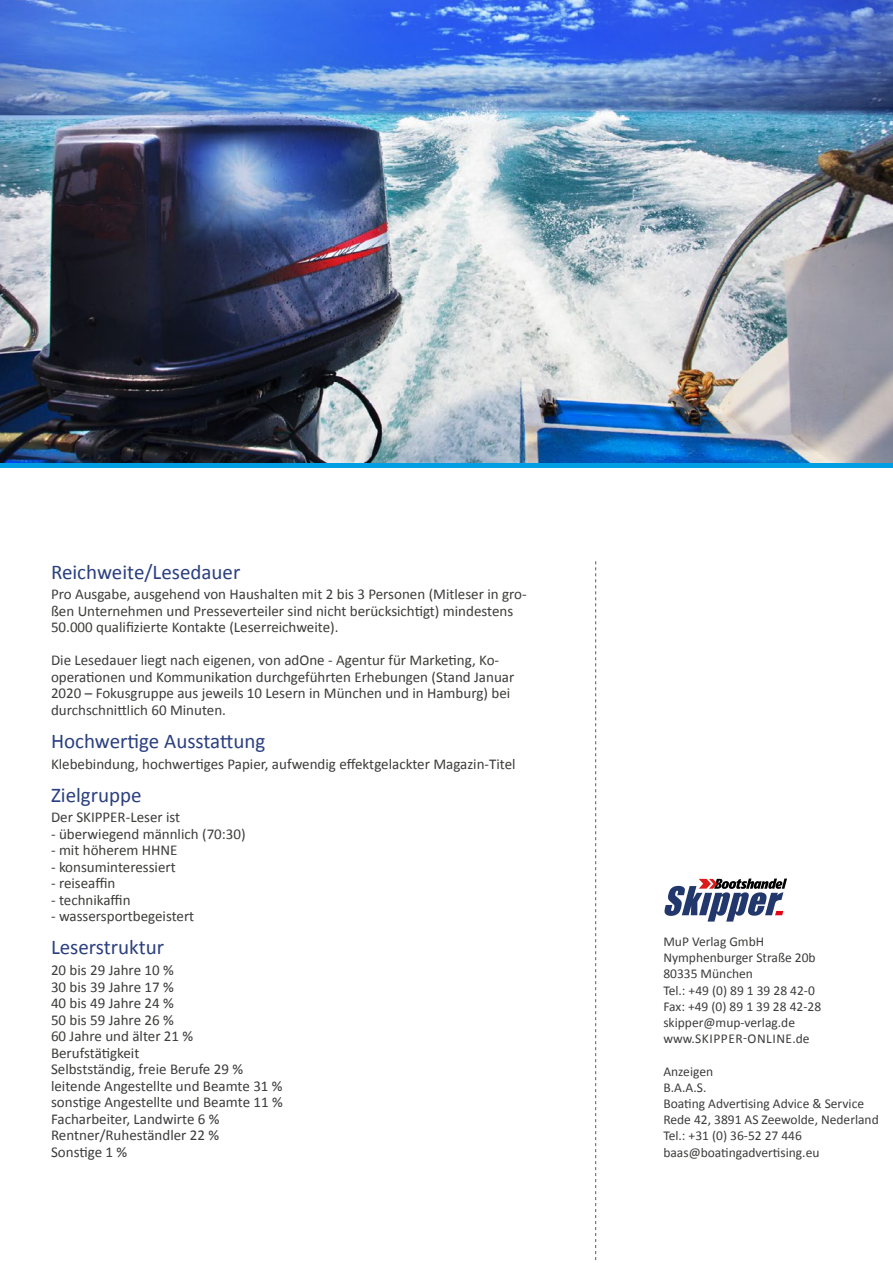
<style>
.page{position:relative;width:893px;height:1263px;background:#fff}
.page>*{position:absolute;margin:0;border:0;box-sizing:border-box;transform-origin:0 0}
.t1{font:21px "Calibri";color:#2a3f7f}
.t2{font:15px/16.5px "Calibri";color:#3c3c3b}
.t3{font:13.5px/16.2px "Calibri";color:#3c3c3b}
</style>
<div class="page">
<svg style="left:595px;top:561px;width:1px;height:699px"></svg>
<img style="left:0;top:0;width:893px;height:462px">
<svg style="left:664px;top:878px;width:123px;height:43px"></svg>
<h1 class="t1" style="left:51px;top:558px;width:191px">Reichweite/Lesedauer</h1>
<p class="t2" style="left:51px;top:586px;width:477px">Pro Ausgabe, ausgehend von Haushalten mit 2 bis 3 Personen (Mitleser in gro&shy;ßen Unternehmen und Presseverteiler sind nicht berücksichtigt) mindestens<br>50.000 qualifizierte Kontakte (Leserreichweite).</p>
<p class="t2" style="left:51px;top:652px;width:465px">Die Lesedauer liegt nach eigenen, von adOne - Agentur für Marketing, Ko&shy;operationen und Kommunikation durchgeführten Erhebungen (Stand Januar 2020 – Fokusgruppe aus jeweils 10 Lesern in München und in Hamburg) bei durchschnittlich 60 Minuten.</p>
<h1 class="t1" style="left:51px;top:728px;width:216px">Hochwertige Ausstattung</h1>
<p class="t2" style="left:51px;top:755px;width:466px">Klebebindung, hochwertiges Papier, aufwendig effektgelackter Magazin-Titel</p>
<h1 class="t1" style="left:51px;top:781px;width:92px">Zielgruppe</h1>
<p class="t2" style="left:51px;top:809px;width:131px">Der SKIPPER-Leser ist</p>
<p class="t2" style="left:51px;top:826px;width:196px">- überwiegend männlich (70:30)</p>
<p class="t2" style="left:51px;top:842px;width:128px">- mit höherem HHNE</p>
<p class="t2" style="left:51px;top:859px;width:126px">- konsuminteressiert</p>
<p class="t2" style="left:51px;top:875px;width:66px">- reiseaffin</p>
<p class="t2" style="left:51px;top:892px;width:81px">- technikaffin</p>
<p class="t2" style="left:51px;top:908px;width:145px">- wassersportbegeistert</p>
<h1 class="t1" style="left:51px;top:934px;width:115px">Leserstruktur</h1>
<p class="t2" style="left:51px;top:962px;width:233px">20 bis 29 Jahre 10 %<br>30 bis 39 Jahre 17 %<br>40 bis 49 Jahre 24 %<br>50 bis 59 Jahre 26 %<br>60 Jahre und älter 21 %<br>Berufstätigkeit<br>Selbstständig, freie Berufe 29 % leitende Angestellte und Beamte 31 % sonstige Angestellte und Beamte 11 %<br>Facharbeiter, Landwirte 6 %<br>Rentner/Ruheständler 22 %<br>Sonstige 1 %</p>
<p class="t3" style="left:663px;top:933px;width:159px">MuP Verlag GmbH<br>Nymphenburger Straße 20b<br>80335 München<br>Tel.: +49 (0) 89 1 39 28 42-0<br>Fax: +49 (0) 89 1 39 28 42-28 skipper@mup-verlag.de www.SKIPPER-ONLINE.de</p>
<p class="t3" style="left:663px;top:1063px;width:217px">Anzeigen<br>B.A.A.S.<br>Boating Advertising Advice &amp; Service<br>Rede 42, 3891 AS Zeewolde, Nederland<br>Tel.: +31 (0) 36-52 27 446 baas@boatingadvertising.eu</p>
</div>
